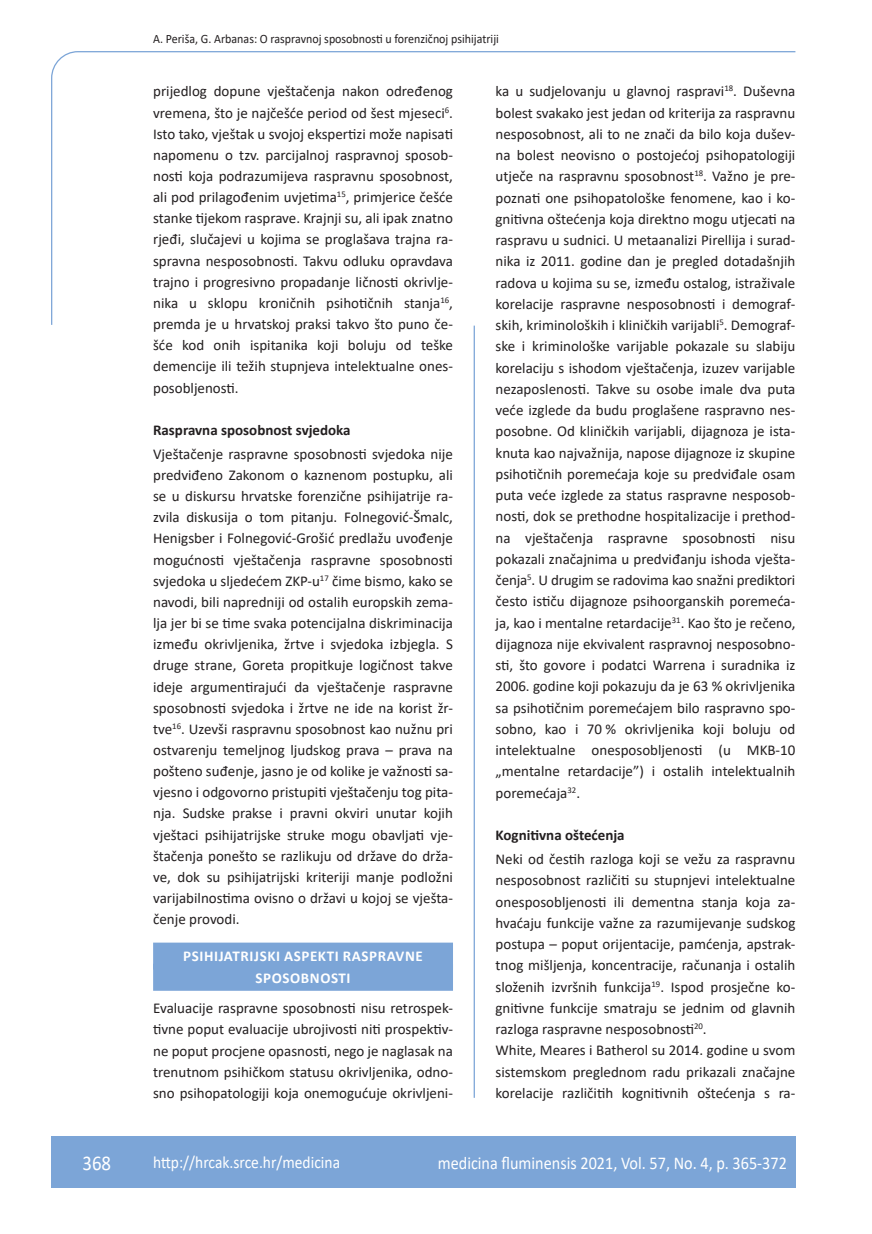
<style>
.page{position:relative;width:872px;height:1234px;background:#fff}
.page>*{position:absolute;margin:0;border:0;box-sizing:border-box;transform-origin:0 0}
.t1{font:21px "Calibri";color:#fff;scale:.9 1}
.t2{font:18px "Calibri";color:#fff;scale:.9 1}
.t3{font:17.25px "Calibri";color:#fff;scale:.9 1}
.osnovni_tekst{font:15px/21.3px "Calibri";color:#231f20;text-align:justify}
.podnaslov{font:700 15px "Calibri";color:#231f20}
.naslov_ruler{font:700 15px "Calibri";letter-spacing:.04em;color:#fff}
.glava{font:12.75px "Calibri";color:#231f20;scale:.94 1}
</style>
<div class="page">
<svg style="left:51px;top:51px;width:745px;height:274px"></svg>
<hr style="left:473px;top:325px;width:2px;height:772px;background:#7ca5d7">
<div style="left:51px;top:1135px;width:744px;height:51px;background:#7ca5d7"></div>
<div style="left:153px;top:942px;width:300px;height:27px;background:#7ca5d7"></div>
<div style="left:153px;top:963px;width:300px;height:27px;background:#7ca5d7"></div>
<p class="glava" style="left:153px;top:29px;width:369px">A. Periša, G. Arbanas: O raspravnoj sposobnosti u forenzičnoj psihijatriji</p>
<p class="osnovni_tekst" style="left:153px;top:80px;width:301px">prijedlog dopune vještačenja nakon određenog vremena, što je najčešće period od šest mjeseci<sup>6</sup>.<br>Isto tako, vještak u svojoj ekspertizi može napisati napomenu o tzv. parcijalnoj raspravnoj sposob&shy;nosti koja podrazumijeva raspravnu sposobnost, ali pod prilagođenim uvjetima<sup>15</sup>, primjerice češće stanke tijekom rasprave. Krajnji su, ali ipak znatno rjeđi, slučajevi u kojima se proglašava trajna ra&shy;spravna nesposobnosti. Takvu odluku opravdava trajno i progresivno propadanje ličnosti okrivlje&shy;nika u sklopu kroničnih psihotičnih stanja<sup>16</sup>, premda je u hrvatskoj praksi takvo što puno če&shy;šće kod onih ispitanika koji boluju od teške demencije ili težih stupnjeva intelektualne ones&shy;posobljenosti.</p>
<p class="podnaslov" style="left:153px;top:419px;width:199px">Raspravna sposobnost svjedoka</p>
<p class="osnovni_tekst" style="left:153px;top:443px;width:301px">Vještačenje raspravne sposobnosti svjedoka nije predviđeno Zakonom o kaznenom postupku, ali se u diskursu hrvatske forenzične psihijatrije ra&shy;zvila diskusija o tom pitanju. Folnegović-Šmalc, Henigsber i Folnegović-Grošić predlažu uvođenje mogućnosti vještačenja raspravne sposobnosti svjedoka u sljedećem ZKP-u<sup>17</sup> čime bismo, kako se navodi, bili napredniji od ostalih europskih zema&shy;lja jer bi se time svaka potencijalna diskriminacija između okrivljenika, žrtve i svjedoka izbjegla. S druge strane, Goreta propitkuje logičnost takve ideje argumentirajući da vještačenje raspravne sposobnosti svjedoka i žrtve ne ide na korist žr&shy;tve<sup>16</sup>. Uzevši raspravnu sposobnost kao nužnu pri ostvarenju temeljnog ljudskog prava – prava na pošteno suđenje, jasno je od kolike je važnosti sa&shy;vjesno i odgovorno pristupiti vještačenju tog pita&shy;nja. Sudske prakse i pravni okviri unutar kojih vještaci psihijatrijske struke mogu obavljati vje&shy;štačenja ponešto se razlikuju od države do drža&shy;ve, dok su psihijatrijski kriteriji manje podložni varijabilnostima ovisno o državi u kojoj se vješta&shy;čenje provodi.</p>
<p class="naslov_ruler" style="left:183px;top:945px;width:241px">PSIHIJATRIJSKI ASPEKTI RASPRAVNE</p>
<p class="naslov_ruler" style="left:255px;top:966px;width:97px">SPOSOBNOSTI</p>
<p class="osnovni_tekst" style="left:153px;top:997px;width:301px">Evaluacije raspravne sposobnosti nisu retrospek&shy;tivne poput evaluacije ubrojivosti niti prospektiv&shy;ne poput procjene opasnosti, nego je naglasak na trenutnom psihičkom statusu okrivljenika, odno&shy;sno psihopatologiji koja onemogućuje okrivljeni-</p>
<p class="osnovni_tekst" style="left:495px;top:80px;width:301px">ka u sudjelovanju u glavnoj raspravi<sup>18</sup>. Duševna bolest svakako jest jedan od kriterija za raspravnu nesposobnost, ali to ne znači da bilo koja dušev&shy;na bolest neovisno o postojećoj psihopatologiji utječe na raspravnu sposobnost<sup>18</sup>. Važno je pre&shy;poznati one psihopatološke fenomene, kao i ko&shy;gnitivna oštećenja koja direktno mogu utjecati na raspravu u sudnici. U metaanalizi Pirellija i surad&shy;nika iz 2011. godine dan je pregled dotadašnjih radova u kojima su se, između ostalog, istraživale korelacije raspravne nesposobnosti i demograf&shy;skih, kriminoloških i kliničkih varijabli<sup>5</sup>. Demograf&shy;ske i kriminološke varijable pokazale su slabiju korelaciju s ishodom vještačenja, izuzev varijable nezaposlenosti. Takve su osobe imale dva puta veće izglede da budu proglašene raspravno nes&shy;posobne. Od kliničkih varijabli, dijagnoza je ista&shy;knuta kao najvažnija, napose dijagnoze iz skupine psihotičnih poremećaja koje su predviđale osam puta veće izglede za status raspravne nesposob&shy;nosti, dok se prethodne hospitalizacije i prethod&shy;na vještačenja raspravne sposobnosti nisu pokazali značajnima u predviđanju ishoda vješta&shy;čenja<sup>5</sup>. U drugim se radovima kao snažni prediktori često ističu dijagnoze psihoorganskih poremeća&shy;ja, kao i mentalne retardacije<sup>31</sup>. Kao što je rečeno, dijagnoza nije ekvivalent raspravnoj nesposobno&shy;sti, što govore i podatci Warrena i suradnika iz 2006. godine koji pokazuju da je 63 % okrivljenika sa psihotičnim poremećajem bilo raspravno spo&shy;sobno, kao i 70 % okrivljenika koji boluju od intelektualne onesposobljenosti (u MKB-10 „mentalne retardacije”) i ostalih intelektualnih poremećaja<sup>32</sup>.</p>
<p class="podnaslov" style="left:495px;top:824px;width:131px">Kognitivna oštećenja</p>
<p class="osnovni_tekst" style="left:495px;top:847px;width:301px">Neki od čestih razloga koji se vežu za raspravnu nesposobnost različiti su stupnjevi intelektualne onesposobljenosti ili dementna stanja koja za&shy;hvaćaju funkcije važne za razumijevanje sudskog postupa – poput orijentacije, pamćenja, apstrak&shy;tnog mišljenja, koncentracije, računanja i ostalih složenih izvršnih funkcija<sup>19</sup>. Ispod prosječne ko&shy;gnitivne funkcije smatraju se jednim od glavnih razloga raspravne nesposobnosti<sup>20</sup>.</p>
<p class="osnovni_tekst" style="left:495px;top:1039px;width:301px">White, Meares i Batherol su 2014. godine u svom sistemskom preglednom radu prikazali značajne korelacije različitih kognitivnih oštećenja s ra-</p>
<p class="t1" style="left:82px;top:1147px;width:33px">368</p>
<p class="t3" style="left:153px;top:1149px;width:209px">http://hrcak.srce.hr/medicina</p>
<p class="t2" style="left:438px;top:1149px;width:389px">medicina fluminensis 2021, Vol. 57, No. 4, p. 365-372</p>
</div>
